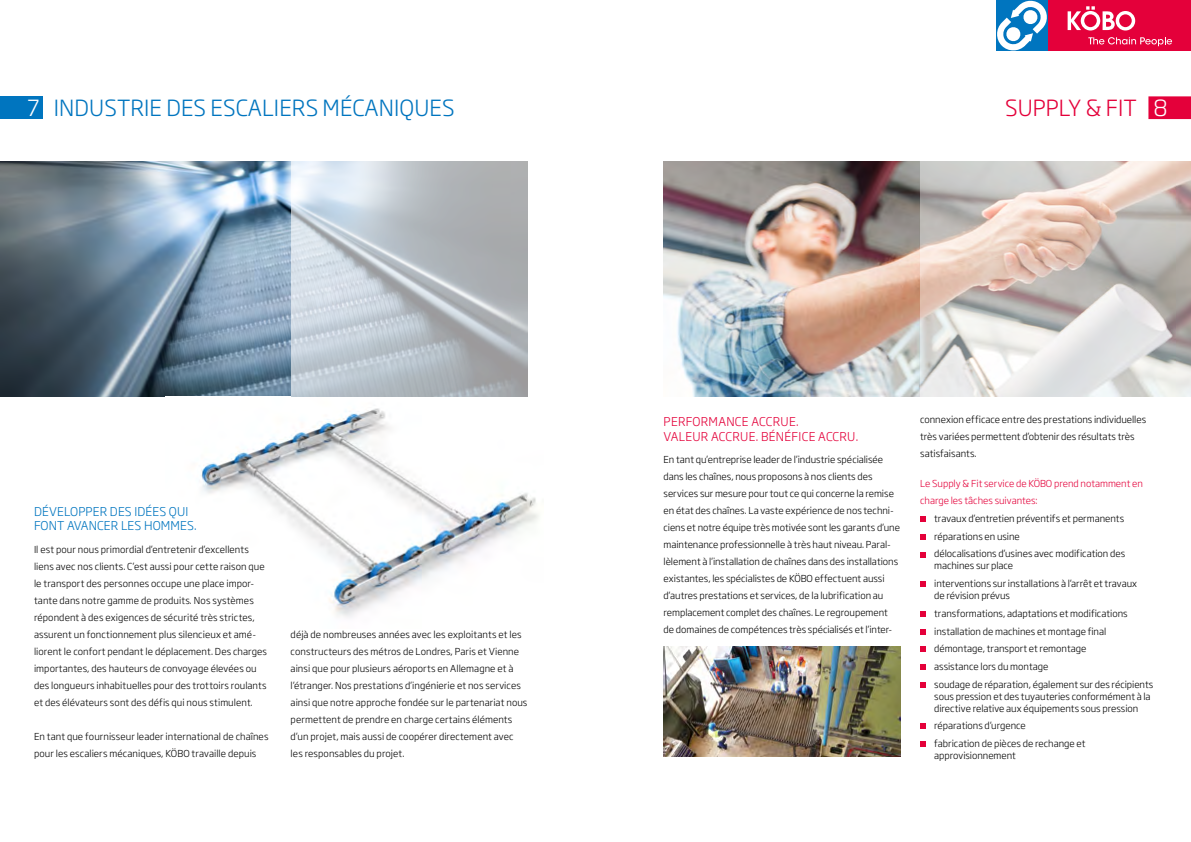
<style>
.page{position:relative;width:1191px;height:842px;background:#fff}
.page>*{position:absolute;margin:0;border:0;box-sizing:border-box;transform-origin:0 0}
.t1{font:300 22px "Soho Gothic Pro";letter-spacing:.005em;color:#0075bf}
.t2{font:300 22px "Soho Gothic Pro";letter-spacing:.005em;color:#e4003a}
.t3{font:300 22px "Soho Gothic Pro";color:#fff}
.t4{font:300 12px/14.4px "Soho Gothic Pro";letter-spacing:.025em;color:#e4003a}
.t5{font:300 12px/14.4px "Soho Gothic Pro";letter-spacing:.015em;color:#0075bf}
.t6{font:300 9.5px/17px "Soho Gothic Pro";color:#000}
.t7{font:300 9.5px/17px "Soho Gothic Pro";color:#e4003a}
.s1{color:#fff}
</style>
<div class="page">
<div style="left:1148px;top:96px;width:43px;height:23px;background:#e4003a"></div>
<div style="left:1047px;top:0;width:144px;height:51px;background:#e4003a"></div>
<svg style="left:1067px;top:6px;width:68px;height:25px"></svg>
<svg style="left:996px;top:0;width:52px;height:51px"></svg>
<svg style="left:1088px;top:37px;width:84px;height:9px"></svg>
<img style="left:201px;top:408px;width:338px;height:209px">
<div style="left:0;top:96px;width:42px;height:23px;background:#0075bf"></div>
<svg style="left:920px;top:516px;width:6px;height:6px"></svg>
<svg style="left:920px;top:534px;width:6px;height:6px"></svg>
<svg style="left:920px;top:552px;width:6px;height:5px"></svg>
<svg style="left:920px;top:581px;width:6px;height:6px"></svg>
<svg style="left:920px;top:611px;width:6px;height:6px"></svg>
<svg style="left:920px;top:629px;width:6px;height:5px"></svg>
<svg style="left:920px;top:646px;width:6px;height:6px"></svg>
<svg style="left:920px;top:664px;width:6px;height:6px"></svg>
<svg style="left:920px;top:682px;width:6px;height:5px"></svg>
<svg style="left:920px;top:723px;width:6px;height:6px"></svg>
<svg style="left:920px;top:741px;width:6px;height:6px"></svg>
<img style="left:663px;top:162px;width:528px;height:235px">
<img style="left:0;top:162px;width:291px;height:235px">
<svg style="left:291px;top:162px;width:236px;height:235px;background:#bbc2c8"></svg>
<img style="left:663px;top:646px;width:237px;height:111px">
<h1 class="t1" style="left:54px;top:91px;width:402px">INDUSTRIE DES ESCALIERS MÉCANIQUES</h1>
<h1 class="t3" style="left:27px;top:91px;width:14px">7</h1>
<h1 class="t2" style="left:1005px;top:91px;width:164px">SUPPLY &amp; FIT <span class="s1">8</span></h1>
<p class="t5" style="left:34px;top:503px;width:164px">DÉVELOPPER DES IDÉES QUI<br>FONT AVANCER LES HOMMES.</p>
<p class="t6" style="left:34px;top:540px;width:234px">Il est pour nous primordial d’entretenir d’excellents liens avec nos clients. C’est aussi pour cette raison que le transport des personnes occupe une place impor&shy;tante dans notre gamme de produits. Nos systèmes répondent à des exigences de sécurité très strictes, assurent un fonctionnement plus silencieux et amé&shy;liorent le confort pendant le déplacement. Des charges importantes, des hauteurs de convoyage élevées ou des longueurs inhabituelles pour des trottoirs roulants et des élévateurs sont des défis qui nous stimulent.</p>
<p class="t6" style="left:34px;top:727px;width:236px">En tant que fournisseur leader international de chaînes pour les escaliers mécaniques, KÖBO travaille depuis</p>
<p class="t6" style="left:291px;top:625px;width:238px">déjà de nombreuses années avec les exploitants et les constructeurs des métros de Londres, Paris et Vienne ainsi que pour plusieurs aéroports en Allemagne et à l’étranger. Nos prestations d’ingénierie et nos services ainsi que notre approche fondée sur le partenariat nous permettent de prendre en charge certains éléments d’un projet, mais aussi de coopérer directement avec les responsables du projet.</p>
<p class="t4" style="left:663px;top:414px;width:196px">PERFORMANCE ACCRUE.<br>VALEUR ACCRUE. BÉNÉFICE ACCRU.</p>
<p class="t6" style="left:663px;top:451px;width:238px">En tant qu’entreprise leader de l’industrie spécialisée dans les chaînes, nous proposons à nos clients des services sur mesure pour tout ce qui concerne la remise en état des chaînes. La vaste expérience de nos techni&shy;ciens et notre équipe très motivée sont les garants d’une maintenance professionnelle à très haut niveau. Paral&shy;lèlement à l’installation de chaînes dans des installations existantes, les spécialistes de KÖBO effectuent aussi d’autres prestations et services, de la lubrification au remplacement complet des chaînes. Le regroupement de domaines de compétences très spécialisés et l’inter-</p>
<p class="t6" style="left:920px;top:411px;width:227px">connexion efficace entre des prestations individuelles très variées permettent d’obtenir des résultats très satisfaisants.</p>
<p class="t7" style="left:920px;top:475px;width:224px">Le Supply &amp; Fit service de KÖBO prend notamment en charge les tâches suivantes:</p>
<p class="t6" style="left:934px;top:509px;width:193px;line-height:17.7px">travaux d’entretien préventifs et permanents réparations en usine<br>délocalisations d’usines avec modification des</p>
<p class="t6" style="left:934px;top:557px;width:204px;line-height:17.7px">machines sur place<br>interventions sur installations à l’arrêt et travaux</p>
<p class="t6" style="left:934px;top:586px;width:221px;line-height:17.7px">de révision prévus<br>transformations, adaptations et modifications installation de machines et montage final démontage, transport et remontage<br>assistance lors du montage<br>soudage de réparation, également sur des récipients</p>
<p class="t6" style="left:934px;top:689px;width:218px;line-height:12px">sous pression et des tuyauteries conformément à la directive relative aux équipements sous pression</p>
<p class="t6" style="left:934px;top:716px;width:153px;line-height:17.7px">réparations d’urgence<br>fabrication de pièces de rechange et</p>
<p class="t6" style="left:934px;top:746px;width:83px">approvisionnement</p>
</div>
